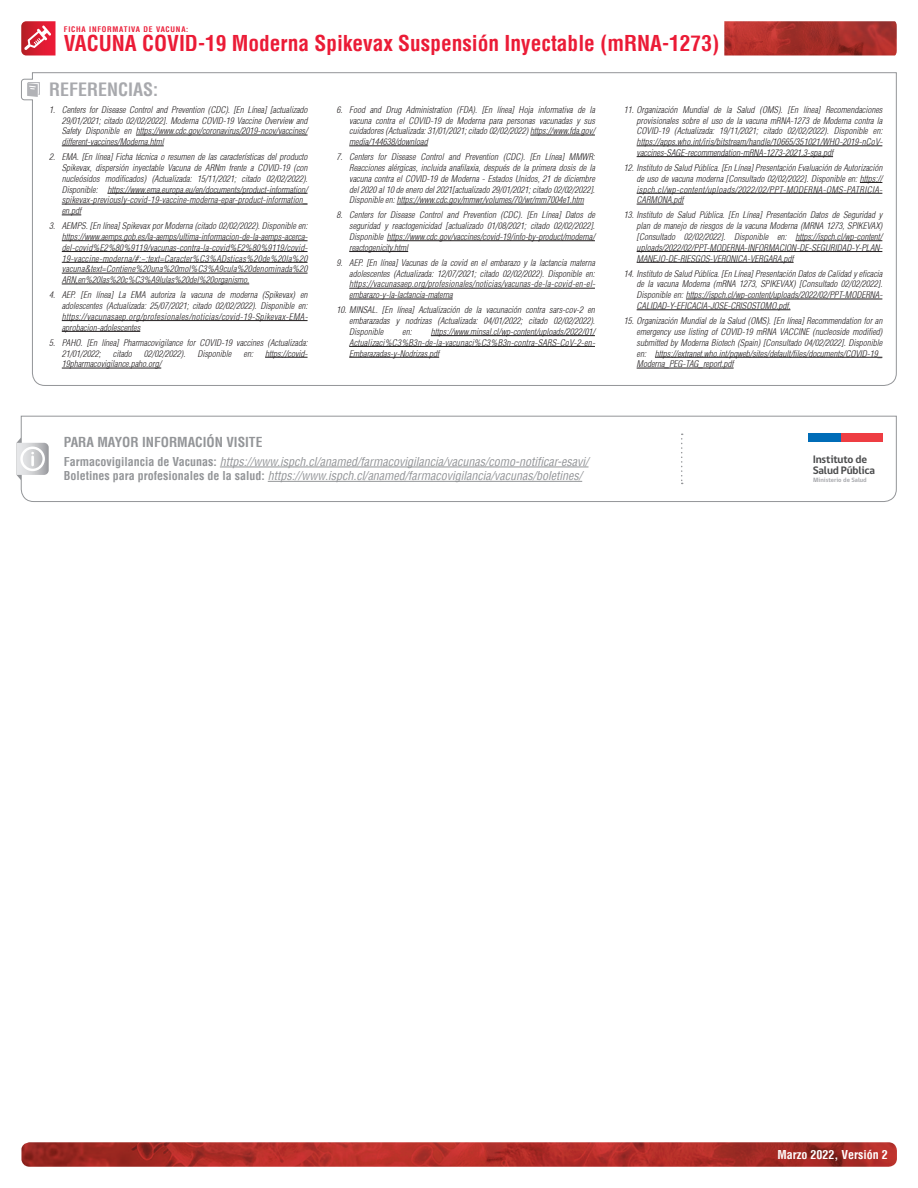
<style>
.page{position:relative;width:918px;height:1188px;background:#fff}
.page>*{position:absolute;margin:0;border:0;box-sizing:border-box;transform-origin:0 0}
.t1{font:700 condensed 21.45px "Helvetica";color:#eb1b36}
.t2{font:700 condensed 18px "Helvetica";color:#a8a9ad}
.t3{font:700 condensed 13.5px "Helvetica";color:#939598}
.t4{font:italic condensed 12px/14.4px "Helvetica";color:#939598}
.t5{font:700 condensed 12px "Helvetica";color:#fff}
.t6{font:700 11.1px/11.1px "gob CL";letter-spacing:-.02em;color:#4b4c4d}
.t7{font:italic 300 condensed 9px/10.8px "Helvetica";color:#231f20;text-align:justify}
.t8{font:700 condensed 7.5px "Helvetica";letter-spacing:.1em;color:#eb1b36}
.t9{font:700 6.3px "gob CL";color:#a8a9ad}
.s1{font-weight:700;font-style:normal}
</style>
<div class="page">
<svg style="left:21px;top:72px;width:876px;height:314px"></svg>
<img style="left:21px;top:1142px;width:876px;height:25px">
<svg style="left:21px;top:21px;width:35px;height:35px"></svg>
<img style="left:724px;top:21px;width:173px;height:35px">
<svg style="left:21px;top:416px;width:876px;height:86px"></svg>
<hr style="left:220px;top:467px;width:369px;height:1px;background:#939598">
<hr style="left:268px;top:481px;width:314px;height:1px;background:#939598">
<svg style="left:681px;top:434px;width:2px;height:50px"></svg>
<svg style="left:17px;top:438px;width:32px;height:42px"></svg>
<p class="t8" style="left:64px;top:24px;width:126px">FICHA INFORMATIVA DE VACUNA:</p>
<h1 class="t1" style="left:64px;top:29px;width:657px">VACUNA COVID-19 Moderna Spikevax Suspensión Inyectable (mRNA-1273)</h1>
<h2 class="t2" style="left:49px;top:78px;width:111px">REFERENCIAS:</h2>
<p class="t7" style="left:62px;top:104px;width:247px;text-indent:-13px">1. Centers for Disease Control and Prevention (CDC). [En Línea] [actualizado 29/01/2021; citado 02/02/2022]. Moderna COVID-19 Vaccine Overview and Safety Disponible en https://www.cdc.gov/coronavirus/2019-ncov/vaccines/ different-vaccines/Moderna.html</p>
<p class="t7" style="left:62px;top:151px;width:247px;text-indent:-13px">2. EMA. [En línea] Ficha técnica o resumen de las características del producto Spikevax, dispersión inyectable Vacuna de ARNm frente a COVID-19 (con nucleósidos modificados) (Actualizada: 15/11/2021; citado 02/02/2022).<br>Disponible: https://www.ema.europa.eu/en/documents/product-information/ spikevax-previously-covid-19-vaccine-moderna-epar-product-information_ en.pdf</p>
<p class="t7" style="left:62px;top:221px;width:248px;text-indent:-13px">3. AEMPS. [En línea] Spikevax por Moderna (citado 02/02/2022). Disponible en: https://www.aemps.gob.es/la-aemps/ultima-informacion-de-la-aemps-acerca&shy;del-covid%E2%80%9119/vacunas-contra-la-covid%E2%80%9119/covid-19-vaccine-moderna/#:~:text=Caracter%C3%ADsticas%20de%20la%20 vacuna&amp;text=Contiene%20una%20mol%C3%A9cula%20denominada%20<br>ARN,en%20las%20c%C3%A9lulas%20del%20organismo.</p>
<p class="t7" style="left:62px;top:290px;width:248px;text-indent:-13px">4. AEP. [En línea] La EMA autoriza la vacuna de moderna (Spikevax) en adolescentes (Actualizada: 25/07/2021; citado 02/02/2022). Disponible en: https://vacunasaep.org/profesionales/noticias/covid-19-Spikevax-EMA&shy;aprobacion-adolescentes</p>
<p class="t7" style="left:62px;top:337px;width:247px;text-indent:-13px">5. PAHO. [En línea] Pharmacovigilance for COVID-19 vaccines (Actualizada:<br>21/01/2022;</p>
<p class="t7" style="left:113px;top:348px;width:20px">citado</p>
<p class="t7" style="left:144px;top:348px;width:43px">02/02/2022).</p>
<p class="t7" style="left:197px;top:348px;width:35px">Disponible</p>
<p class="t7" style="left:244px;top:348px;width:11px">en:</p>
<p class="t7" style="left:265px;top:348px;width:44px">https://covid-</p>
<p class="t7" style="left:62px;top:359px;width:101px">19pharmacovigilance.paho.org/</p>
<p class="t7" style="left:349px;top:104px;width:247px;text-indent:-13px">6. Food and Drug Administration (FDA). [En línea] Hoja informativa de la vacuna contra el COVID-19 de Moderna para personas vacunadas y sus cuidadores (Actualizada: 31/01/2021; citado 02/02/2022) https://www.fda.gov/ media/144638/download</p>
<p class="t7" style="left:349px;top:151px;width:247px;text-indent:-13px">7. Centers for Disease Control and Prevention (CDC). [En Línea] MMWR:<br>Reacciones alérgicas, incluida anafilaxia, después de la primera dosis de la vacuna contra el COVID-19 de Moderna - Estados Unidos, 21 de diciembre del 2020 al 10 de enero del 2021[actualizado 29/01/2021; citado 02/02/2022].<br>Disponible en: https://www.cdc.gov/mmwr/volumes/70/wr/mm7004e1.htm</p>
<p class="t7" style="left:349px;top:210px;width:247px;text-indent:-13px">8. Centers for Disease Control and Prevention (CDC). [En Línea] Datos de seguridad y reactogenicidad [actualizado 01/08/2021; citado 02/02/2022].<br>Disponible https://www.cdc.gov/vaccines/covid-19/info-by-product/moderna/ reactogenicity.html</p>
<p class="t7" style="left:349px;top:257px;width:248px;text-indent:-13px">9. AEP. [En línea] Vacunas de la covid en el embarazo y la lactancia materna adolescentes (Actualizada: 12/07/2021; citado 02/02/2022). Disponible en: https://vacunasaep.org/profesionales/noticias/vacunas-de-la-covid-en-el&shy;embarazo-y-la-lactancia-materna</p>
<p class="t7" style="left:349px;top:305px;width:247px;text-indent:-13px">10. MINSAL. [En línea] Actualización de la vacunación contra sars-cov-2 en embarazadas y nodrizas (Actualizada: 04/01/2022; citado 02/02/2022).<br>Disponible</p>
<p class="t7" style="left:349px;top:326px;width:248px;text-indent:82px">https://www.minsal.cl/wp-content/uploads/2022/01/ Actualizaci%C3%B3n-de-la-vacunaci%C3%B3n-contra-SARS-CoV-2-en-Embarazadas-y-Nodrizas.pdf</p>
<p class="t7" style="left:402px;top:326px;width:11px">en:</p>
<h3 class="t3" style="left:64px;top:434px;width:200px">PARA MAYOR INFORMACIÓN VISITE</h3>
<p class="t4" style="left:64px;top:454px;width:526px"><span class="s1">Farmacovigilancia de Vacunas:</span> https://www.ispch.cl/anamed/farmacovigilancia/vacunas/como-notificar-esavi/<br><span class="s1">Boletines para profesionales de la salud:</span> https://www.ispch.cl/anamed/farmacovigilancia/vacunas/boletines/</p>
<p class="t7" style="left:637px;top:104px;width:248px;text-indent:-13px">11. Organización Mundial de la Salud (OMS). [En línea] Recomendaciones provisionales sobre el uso de la vacuna mRNA-1273 de Moderna contra la COVID-19 (Actualizada: 19/11/2021; citado 02/02/2022). Disponible en: https://apps.who.int/iris/bitstream/handle/10665/351021/WHO-2019-nCoV&shy;vaccines-SAGE-recommendation-mRNA-1273-2021.3-spa.pdf</p>
<p class="t7" style="left:637px;top:162px;width:247px;text-indent:-13px">12. Instituto de Salud Pública. [En Línea] Presentación Evaluación de Autorización de uso de vacuna moderna [Consultado 02/02/2022]. Disponible en: https:// ispch.cl/wp-content/uploads/2022/02/PPT-MODERNA-OMS-PATRICIA-CARMONA.pdf</p>
<p class="t7" style="left:637px;top:210px;width:248px;text-indent:-13px">13. Instituto de Salud Pública. [En Línea] Presentación Datos de Seguridad y plan de manejo de riesgos de la vacuna Moderna (MRNA 1273, SPIKEVAX) [Consultado 02/02/2022]. Disponible en: https://ispch.cl/wp-content/ uploads/2022/02/PPT-MODERNA-INFORMACION-DE-SEGURIDAD-Y-PLAN-MANEJO-DE-RIESGOS-VERONICA-VERGARA.pdf</p>
<p class="t7" style="left:637px;top:268px;width:248px;text-indent:-13px">14. Instituto de Salud Pública. [En Línea] Presentación Datos de Calidad y eficacia de la vacuna Moderna (mRNA 1273, SPIKEVAX) [Consultado 02/02/2022].<br>Disponible en: https://ispch.cl/wp-content/uploads/2022/02/PPT-MODERNA-CALIDAD-Y-EFICACIA-JOSE-CRISOSTOMO.pdf.</p>
<p class="t7" style="left:637px;top:315px;width:247px;text-indent:-13px">15. Organización Mundial de la Salud (OMS). [En línea] Recommendation for an emergency use listing of COVID-19 mRNA VACCINE (nucleoside modified) submitted by Moderna Biotech (Spain) [Consultado 04/02/2022]. Disponible en: https://extranet.who.int/pqweb/sites/default/files/documents/COVID-19_ Moderna_PEG-TAG_report.pdf</p>
<p class="t6" style="left:813px;top:454px;width:64px">Instituto de<br>Salud Pública</p>
<p class="t9" style="left:813px;top:476px;width:55px">Ministerio de Salud</p>
<h3 class="t5" style="left:777px;top:1147px;width:112px">Marzo 2022, Versión 2</h3>
</div>
